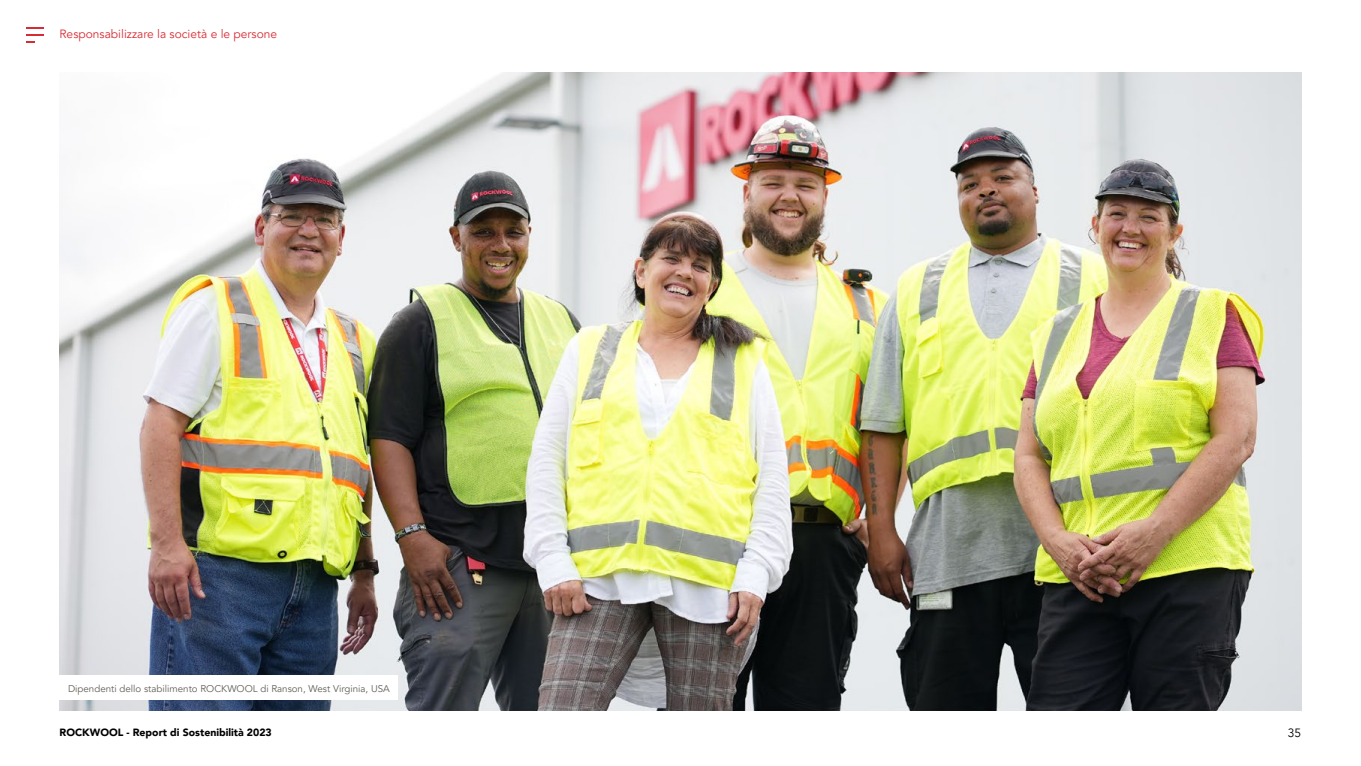
<style>
.page{position:relative;width:1361px;height:766px;background:#fff}
.page>*{position:absolute;margin:0;border:0;box-sizing:border-box;transform-origin:0 0}
.t1{font:12px "Avenir LT Pro";color:#d82c34}
.t2{font:12px "Avenir LT Pro";color:#000}
.t3{font:900 10.5px "Avenir LT Pro";color:#000}
.t4{font:9.75px "Avenir LT Pro";color:#625f57}
</style>
<div class="page">
<img style="left:60px;top:72px;width:1241px;height:638px">
<div style="left:60px;top:675px;width:338px;height:24px;background:#fff"></div>
<svg style="left:27px;top:28px;width:17px;height:15px"></svg>
<p class="t1" style="left:60px;top:27px;width:219px">Responsabilizzare la società e le persone</p>
<p class="t4" style="left:68px;top:682px;width:323px">Dipendenti dello stabilimento ROCKWOOL di Ranson, West Virginia, USA</p>
<p class="t3" style="left:60px;top:725px;width:214px">ROCKWOOL - Report di Sostenibilità 2023</p>
<p class="t2" style="left:1287px;top:725px;width:15px">35</p>
</div>
